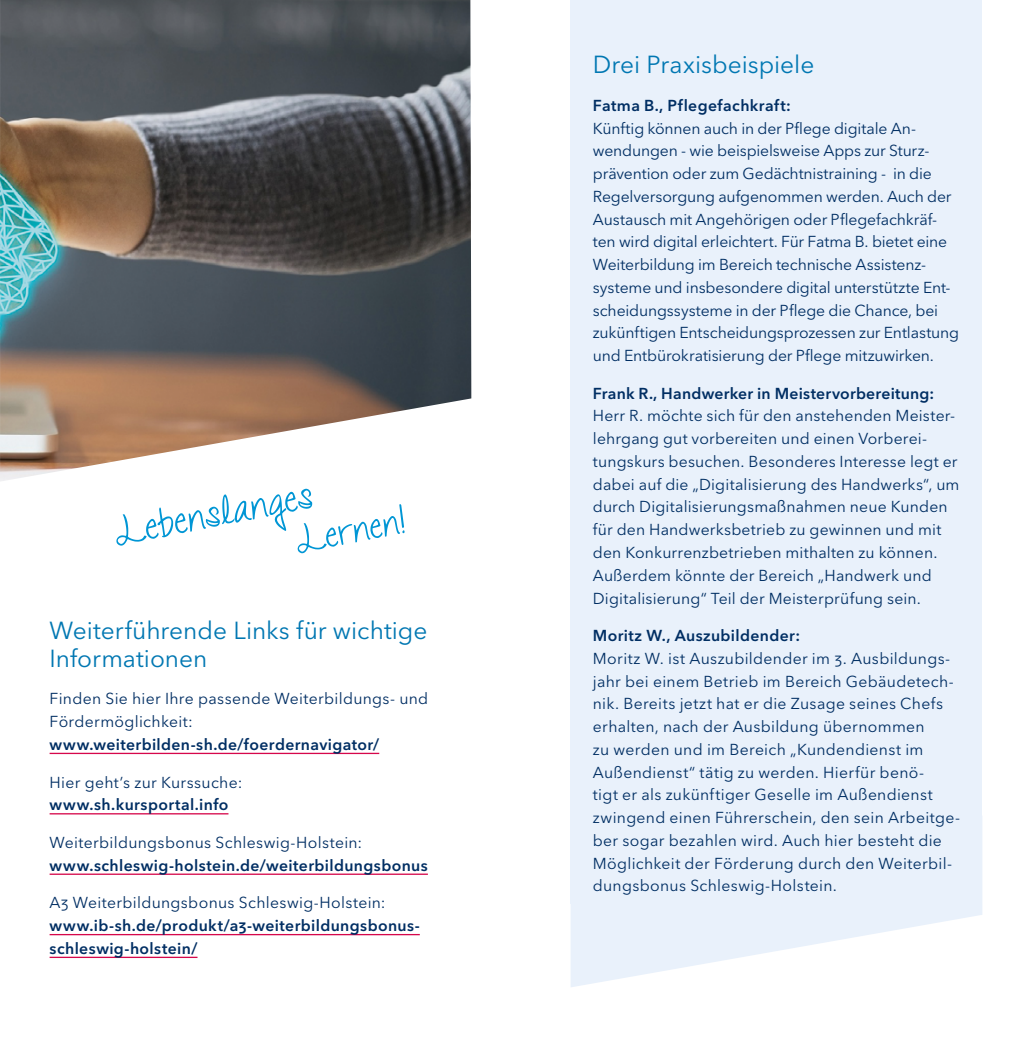
<style>
.page{position:relative;width:1032px;height:1042px;background:#fff}
.page>*{position:absolute;margin:0;border:0;box-sizing:border-box;transform-origin:0 0}
._021___Head_a{font:24.5px/28px "Avenir Next LT Pro";color:#0077b2}
._031___Text___Absatz{font:15.75px/22.8px "Avenir Next LT Pro";letter-spacing:.01em;color:#002e63}
._031___Text___Absatz-2{font:15.75px/22.8px "Avenir Next LT Pro";letter-spacing:-.01em;color:#002e63}
._031___Text___Absatz-3{font:600 15.75px/22.8px "Avenir Next LT Pro";letter-spacing:.025em;color:#002e63}
.s1{font-weight:600}
.s2{font-weight:400}
</style>
<div class="page">
<svg style="left:116px;top:489px;width:288px;height:64px"></svg>
<hr style="left:50px;top:753px;width:329px;height:1px;background:#d6074b">
<hr style="left:50px;top:813px;width:178px;height:1px;background:#d6074b">
<hr style="left:50px;top:873px;width:378px;height:2px;background:#d6074b">
<hr style="left:50px;top:934px;width:370px;height:1px;background:#d6074b">
<hr style="left:50px;top:956px;width:147px;height:2px;background:#d6074b">
<img style="left:0;top:0;width:471px;height:481px">
<div style="left:570px;top:0;width:412px;height:903px;background:#e9f1fb"></div>
<svg style="left:570px;top:903px;width:412px;height:84px;fill:#e9f1fb"></svg>
<p class="_021___Head_a" style="left:50px;top:616px;width:379px">Weiterführende Links für wichtige<br>Informationen</p>
<p class="_031___Text___Absatz" style="left:50px;top:687px;width:380px">Finden Sie hier Ihre passende Weiterbildungs- und<br>Fördermöglichkeit: <span class="s1">www.weiterbilden-sh.de/foerdernavigator/</span></p>
<p class="_031___Text___Absatz" style="left:50px;top:770px;width:194px">Hier geht’s zur Kurssuche: <span class="s1">www.sh.kursportal.info</span></p>
<p class="_031___Text___Absatz-3" style="left:50px;top:831px;width:380px"><span class="s2">Weiterbildungsbonus Schleswig-Holstein: </span>www.schleswig-holstein.de/weiterbildungsbonus</p>
<p class="_031___Text___Absatz-3" style="left:50px;top:891px;width:372px"><span class="s2">A3 Weiterbildungsbonus Schleswig-Holstein: </span>www.ib-sh.de/produkt/a3-weiterbildungsbonus&shy;schleswig-holstein/</p>
<p class="_021___Head_a" style="left:593px;top:50px;width:223px">Drei Praxisbeispiele</p>
<p class="_031___Text___Absatz-2" style="left:593px;top:94px;width:368px"><span class="s1">Fatma B., Pflegefachkraft:<br></span>Künftig können auch in der Pflege digitale An&shy;wendungen - wie beispielsweise Apps zur Sturz&shy;prävention oder zum Gedächtnistraining - in die Regelversorgung aufgenommen werden. Auch der Austausch mit Angehörigen oder Pflegefachkräf&shy;ten wird digital erleichtert. Für Fatma B. bietet eine Weiterbildung im Bereich technische Assistenz&shy;systeme und insbesondere digital unterstützte Ent&shy;scheidungssysteme in der Pflege die Chance, bei zukünftigen Entscheidungsprozessen zur Entlastung und Entbürokratisierung der Pflege mitzuwirken.</p>
<p class="_031___Text___Absatz" style="left:593px;top:382px;width:368px"><span class="s1">Frank R., Handwerker in Meistervorbereitung:<br></span>Herr R. möchte sich für den anstehenden Meister&shy;lehrgang gut vorbereiten und einen Vorberei&shy;tungskurs besuchen. Besonderes Interesse legt er dabei auf die „Digitalisierung des Handwerks“, um durch Digitalisierungsmaßnahmen neue Kunden für den Handwerksbetrieb zu gewinnen und mit den Konkurrenzbetrieben mithalten zu können.<br>Außerdem könnte der Bereich „Handwerk und Digitalisierung“ Teil der Meisterprüfung sein.</p>
<p class="_031___Text___Absatz" style="left:593px;top:624px;width:369px"><span class="s1">Moritz W., Auszubildender:<br></span>Moritz W. ist Auszubildender im 3. Ausbildungs&shy;jahr bei einem Betrieb im Bereich Gebäudetech&shy;nik. Bereits jetzt hat er die Zusage seines Chefs erhalten, nach der Ausbildung übernommen<br>zu werden und im Bereich „Kundendienst im Außendienst“ tätig zu werden. Hierfür benö-<br>tigt er als zukünftiger Geselle im Außendienst zwingend einen Führerschein, den sein Arbeitge&shy;ber sogar bezahlen wird. Auch hier besteht die Möglichkeit der Förderung durch den Weiterbil&shy;dungsbonus Schleswig-Holstein.</p>
</div>
